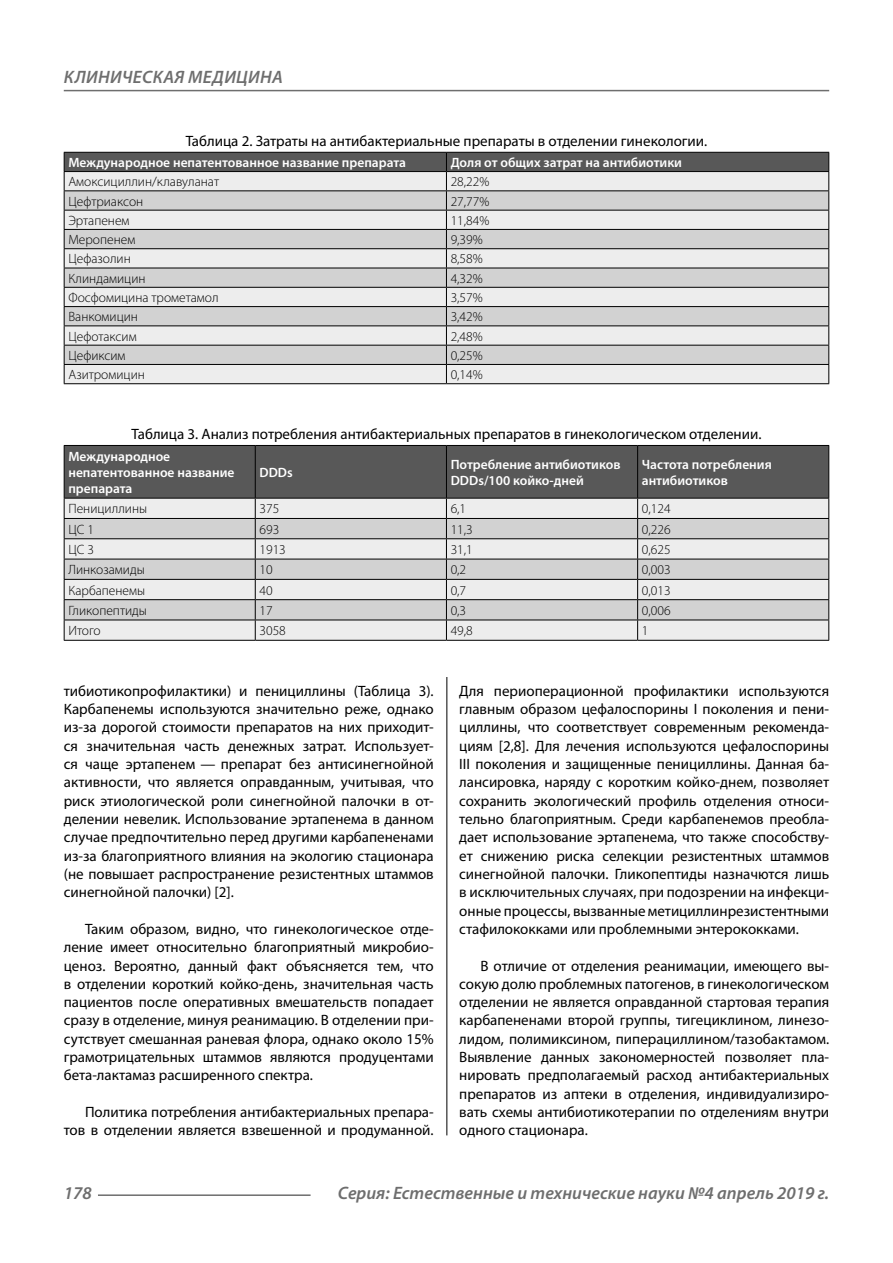
<style>
.page{position:relative;width:893px;height:1263px;background:#fff}
.page>*{position:absolute;margin:0;border:0;box-sizing:border-box;transform-origin:0 0}
.t1{font:italic 600 18px "Myriad Pro";color:#6e6e6e}
.t2{font:italic 600 18px "Myriad Pro";letter-spacing:.02em;color:#6e6e6e}
.Normal{font:15px/18.3px "Myriad Pro";color:#000;text-align:justify}
.podpis{font:15px "Myriad Pro";color:#000}
.Tab_content{font:300 13.5px "Myriad Pro";color:#000}
.Tab_header{font:600 13.5px/16.2px "Myriad Pro";color:#fff}
</style>
<div class="page">
<hr style="left:446px;top:128px;width:1px;height:1007px;background:#000">
<div style="left:64px;top:128px;width:765px;height:549px;background:#fff"></div>
<hr style="left:64px;top:383px;width:382px;height:1px;background:#000">
<hr style="left:446px;top:383px;width:383px;height:1px;background:#000">
<svg style="left:64px;top:152px;width:765px;height:231px;background:#cacaca"></svg>
<hr style="left:64px;top:171px;width:382px;height:1px;background:#000">
<hr style="left:446px;top:171px;width:383px;height:1px;background:#000">
<svg style="left:64px;top:446px;width:765px;height:194px;background:#b4b4b4"></svg>
<hr style="left:64px;top:640px;width:191px;height:1px;background:#000">
<hr style="left:255px;top:640px;width:191px;height:1px;background:#000">
<hr style="left:446px;top:640px;width:192px;height:1px;background:#000">
<hr style="left:638px;top:640px;width:191px;height:1px;background:#000">
<hr style="left:64px;top:445px;width:191px;height:1px;background:#000">
<hr style="left:64px;top:446px;width:1px;height:52px;background:#000">
<hr style="left:255px;top:445px;width:191px;height:1px;background:#000">
<hr style="left:446px;top:445px;width:192px;height:1px;background:#000">
<hr style="left:638px;top:445px;width:191px;height:1px;background:#000">
<hr style="left:828px;top:446px;width:1px;height:52px;background:#000">
<hr style="left:64px;top:498px;width:191px;height:1px;background:#000">
<hr style="left:255px;top:498px;width:191px;height:1px;background:#000">
<hr style="left:446px;top:498px;width:192px;height:1px;background:#000">
<hr style="left:638px;top:498px;width:191px;height:1px;background:#000">
<hr style="left:98px;top:1194px;width:213px;height:2px;background:#6e6e6e">
<hr style="left:64px;top:90px;width:765px;height:1px;background:#6e6e6e">
<p class="t2" style="left:64px;top:66px;width:220px">КЛИНИЧЕСКАЯ МЕДИЦИНА</p>
<p class="podpis" style="left:186px;top:132px;width:523px">Таблица 2. Затраты на антибактериальные препараты в отделении гинекологии.</p>
<p class="Tab_header" style="left:68px;top:154px;width:339px">Международное непатентованное название препарата</p>
<p class="Tab_header" style="left:451px;top:154px;width:233px">Доля от общих затрат на антибиотики</p>
<p class="Tab_content" style="left:68px;top:174px;width:152px">Амоксициллин/клавуланат</p>
<p class="Tab_content" style="left:451px;top:174px;width:40px">28,22%</p>
<p class="Tab_content" style="left:68px;top:193px;width:76px">Цефтриаксон</p>
<p class="Tab_content" style="left:451px;top:193px;width:40px">27,77%</p>
<p class="Tab_content" style="left:68px;top:212px;width:63px">Эртапенем</p>
<p class="Tab_content" style="left:451px;top:212px;width:40px">11,84%</p>
<p class="Tab_content" style="left:68px;top:231px;width:68px">Меропенем</p>
<p class="Tab_content" style="left:451px;top:231px;width:34px">9,39%</p>
<p class="Tab_content" style="left:68px;top:251px;width:64px">Цефазолин</p>
<p class="Tab_content" style="left:451px;top:251px;width:34px">8,58%</p>
<p class="Tab_content" style="left:68px;top:270px;width:79px">Клиндамицин</p>
<p class="Tab_content" style="left:451px;top:270px;width:34px">4,32%</p>
<p class="Tab_content" style="left:68px;top:289px;width:152px">Фосфомицина трометамол</p>
<p class="Tab_content" style="left:451px;top:289px;width:34px">3,57%</p>
<p class="Tab_content" style="left:68px;top:309px;width:71px">Ванкомицин</p>
<p class="Tab_content" style="left:451px;top:309px;width:34px">3,42%</p>
<p class="Tab_content" style="left:68px;top:328px;width:70px">Цефотаксим</p>
<p class="Tab_content" style="left:451px;top:328px;width:34px">2,48%</p>
<p class="Tab_content" style="left:68px;top:347px;width:59px">Цефиксим</p>
<p class="Tab_content" style="left:451px;top:347px;width:34px">0,25%</p>
<p class="Tab_content" style="left:68px;top:366px;width:78px">Азитромицин</p>
<p class="Tab_content" style="left:451px;top:366px;width:34px">0,14%</p>
<p class="podpis" style="left:132px;top:425px;width:631px">Таблица 3. Анализ потребления антибактериальных препаратов в гинекологическом отделении.</p>
<p class="Tab_header" style="left:68px;top:448px;width:168px">Международное непатентованное название препарата</p>
<p class="Tab_header" style="left:259px;top:464px;width:35px">DDDs</p>
<p class="Tab_header" style="left:451px;top:456px;width:171px">Потребление антибиотиков<br>DDDs/100 койко-дней</p>
<p class="Tab_header" style="left:642px;top:456px;width:131px">Частота потребления антибиотиков</p>
<p class="Tab_content" style="left:68px;top:501px;width:80px">Пенициллины</p>
<p class="Tab_content" style="left:259px;top:501px;width:21px">375</p>
<p class="Tab_content" style="left:451px;top:501px;width:17px">6,1</p>
<p class="Tab_content" style="left:642px;top:501px;width:30px">0,124</p>
<p class="Tab_content" style="left:68px;top:521px;width:27px">ЦС 1</p>
<p class="Tab_content" style="left:259px;top:521px;width:21px">693</p>
<p class="Tab_content" style="left:451px;top:521px;width:24px">11,3</p>
<p class="Tab_content" style="left:642px;top:521px;width:30px">0,226</p>
<p class="Tab_content" style="left:68px;top:541px;width:27px">ЦС 3</p>
<p class="Tab_content" style="left:259px;top:541px;width:28px">1913</p>
<p class="Tab_content" style="left:451px;top:541px;width:24px">31,1</p>
<p class="Tab_content" style="left:642px;top:541px;width:30px">0,625</p>
<p class="Tab_content" style="left:68px;top:562px;width:78px">Линкозамиды</p>
<p class="Tab_content" style="left:259px;top:562px;width:15px">10</p>
<p class="Tab_content" style="left:451px;top:562px;width:17px">0,2</p>
<p class="Tab_content" style="left:642px;top:562px;width:30px">0,003</p>
<p class="Tab_content" style="left:68px;top:582px;width:78px">Карбапенемы</p>
<p class="Tab_content" style="left:259px;top:582px;width:15px">40</p>
<p class="Tab_content" style="left:451px;top:582px;width:17px">0,7</p>
<p class="Tab_content" style="left:642px;top:582px;width:30px">0,013</p>
<p class="Tab_content" style="left:68px;top:602px;width:80px">Гликопептиды</p>
<p class="Tab_content" style="left:259px;top:602px;width:15px">17</p>
<p class="Tab_content" style="left:451px;top:602px;width:17px">0,3</p>
<p class="Tab_content" style="left:642px;top:602px;width:30px">0,006</p>
<p class="Tab_content" style="left:68px;top:622px;width:34px">Итого</p>
<p class="Tab_content" style="left:259px;top:622px;width:28px">3058</p>
<p class="Tab_content" style="left:451px;top:622px;width:24px">49,8</p>
<p class="Tab_content" style="left:642px;top:622px;width:8px">1</p>
<p class="Normal" style="left:64px;top:681px;width:371px">тибиотикопрофилактики) и пенициллины (Таблица 3).<br>Карбапенемы используются значительно реже, однако из-за дорогой стоимости препаратов на них приходит&shy;ся значительная часть денежных затрат. Использует&shy;ся чаще эртапенем — препарат без антисинегнойной активности, что является оправданным, учитывая, что риск этиологической роли синегнойной палочки в от&shy;делении невелик. Использование эртапенема в данном случае предпочтительно перед другими карбапененами из-за благоприятного влияния на экологию стационара (не повышает распространение резистентных штаммов синегнойной палочки) [2].</p>
<p class="Normal" style="left:64px;top:919px;width:371px;text-indent:21px">Таким образом, видно, что гинекологическое отде&shy;ление имеет относительно благоприятный микробио&shy;ценоз. Вероятно, данный факт объясняется тем, что в отделении короткий койко-день, значительная часть пациентов после оперативных вмешательств попадает сразу в отделение, минуя реанимацию. В отделении при&shy;сутствует смешанная раневая флора, однако около 15% грамотрицательных штаммов являются продуцентами бета-лактамаз расширенного спектра.</p>
<p class="Normal" style="left:64px;top:1103px;width:371px;text-align:right">Политика потребления антибактериальных препара&shy;тов в отделении является взвешенной и продуманной.</p>
<p class="Normal" style="left:459px;top:681px;width:371px">Для периоперационной профилактики используются главным образом цефалоспорины I поколения и пени&shy;циллины, что соответствует современным рекоменда&shy;циям [2,8]. Для лечения используются цефалоспорины III поколения и защищенные пенициллины. Данная ба&shy;лансировка, наряду с коротким койко-днем, позволяет сохранить экологический профиль отделения относи&shy;тельно благоприятным. Среди карбапенемов преобла&shy;дает использование эртапенема, что также способству&shy;ет снижению риска селекции резистентных штаммов синегнойной палочки. Гликопептиды назначются лишь в исключительных случаях, при подозрении на инфекци&shy;онные процессы, вызванные метициллинрезистентными стафилококками или проблемными энтерококками.</p>
<p class="Normal" style="left:459px;top:956px;width:371px;text-indent:21px">В отличие от отделения реанимации, имеющего вы&shy;сокую долю проблемных патогенов, в гинекологическом отделении не является оправданной стартовая терапия карбапененами второй группы, тигециклином, линезо&shy;лидом, полимиксином, пиперациллином/тазобактамом.<br>Выявление данных закономерностей позволяет пла&shy;нировать предполагаемый расход антибактериальных препаратов из аптеки в отделения, индивидуализиро&shy;вать схемы антибиотикотерапии по отделениям внутри одного стационара.</p>
<p class="t1" style="left:64px;top:1182px;width:30px">178</p>
<p class="t1" style="left:338px;top:1182px;width:493px">Серия: Естественные и технические науки №4 апрель 2019 г.</p>
</div>
